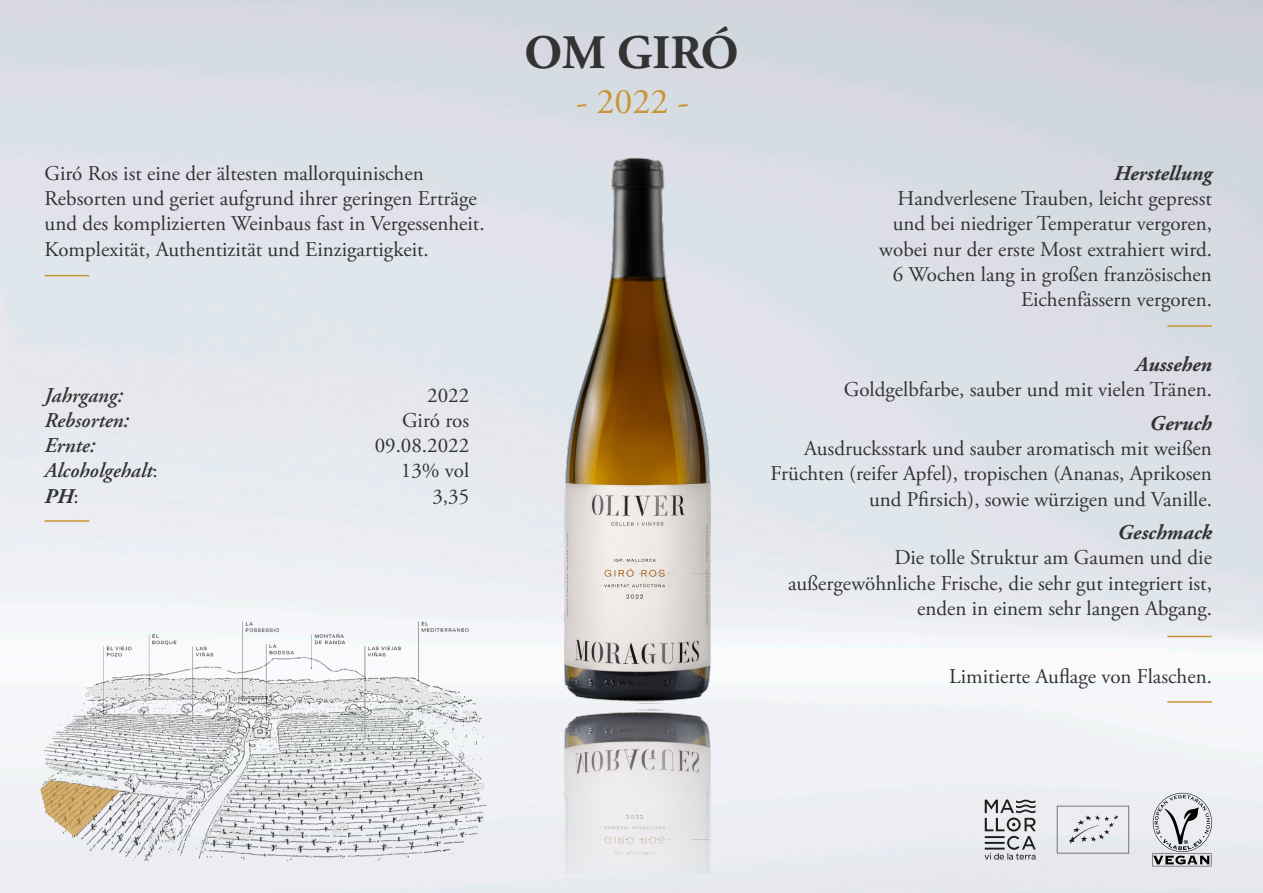
<style>
.page{position:relative;width:1263px;height:893px;background:#fff}
.page>*{position:absolute;margin:0;border:0;box-sizing:border-box;transform-origin:0 0}
.t1{font:700 48px "Adobe Garamond Pro";color:#333}
.t2{font:36px "Adobe Garamond Pro";color:#c99538}
.t3{font:21px/25.2px "Adobe Garamond Pro";color:#333;text-align:right}
.t4{font:italic 600 21px "Adobe Garamond Pro";color:#333}
.t5{font:italic 700 21px "Adobe Garamond Pro";color:#333}
.s1{font-weight:400;font-style:normal}
</style>
<div class="page">
<hr style="left:45px;top:520px;width:44px;height:2px;background:#c99538">
<hr style="left:45px;top:275px;width:44px;height:1px;background:#c99538">
<hr style="left:1167px;top:636px;width:45px;height:1px;background:#c99538">
<hr style="left:1167px;top:701px;width:45px;height:2px;background:#c99538">
<img style="left:15px;top:606px;width:485px;height:267px">
<svg style="left:40px;top:780px;width:80px;height:57px"></svg>
<svg style="left:1152px;top:793px;width:60px;height:73px;background:#bcbec1"></svg>
<svg style="left:984px;top:799px;width:52px;height:61px;background:#b4b5b8"></svg>
<svg style="left:1057px;top:806px;width:72px;height:47px;background:#dcdde1"></svg>
<hr style="left:1167px;top:325px;width:45px;height:2px;background:#c99538">
<img style="left:500px;top:146px;width:268px;height:427px">
<img style="left:500px;top:573px;width:268px;height:301px">
<p class="t3" style="left:45px;top:161px;width:441px;text-align:left">Giró Ros ist eine der ältesten mallorquinischen Rebsorten und geriet aufgrund ihrer geringen Erträge und des komplizierten Weinbaus fast in Vergessenheit.<br>Komplexität, Authentizität und Einzigartigkeit.</p>
<p class="t4" style="left:45px;top:383px;width:80px">Jahrgang:</p>
<p class="t3" style="left:427px;top:383px;width:43px">2022</p>
<p class="t4" style="left:45px;top:408px;width:86px">Rebsorten:</p>
<p class="t3" style="left:402px;top:408px;width:68px">Giró ros</p>
<p class="t4" style="left:45px;top:433px;width:52px">Ernte:</p>
<p class="t3" style="left:375px;top:434px;width:96px">09.08.2022</p>
<p class="t4" style="left:45px;top:459px;width:115px">Alcoholgehalt<span class="s1">:</span></p>
<p class="t3" style="left:401px;top:459px;width:70px">13% vol</p>
<p class="t5" style="left:45px;top:484px;width:36px">PH<span class="s1">:</span></p>
<p class="t3" style="left:432px;top:484px;width:38px">3,35</p>
<p class="t1" style="left:524px;top:25px;width:216px">OM GIRÓ</p>
<p class="t2" style="left:576px;top:80px;width:115px">- 2022 -</p>
<p class="t5" style="left:1114px;top:161px;width:99px">Herstellung</p>
<p class="t3" style="left:879px;top:187px;width:334px">Handverlesene Trauben, leicht gepresst und bei niedriger Temperatur vergoren, wobei nur der erste Most extrahiert wird.<br>6 Wochen lang in großen französischen Eichenfässern vergoren.</p>
<p class="t5" style="left:1136px;top:352px;width:78px">Aussehen</p>
<p class="t3" style="left:844px;top:378px;width:370px">Goldgelbfarbe, sauber und mit vielen Tränen.</p>
<p class="t5" style="left:1149px;top:411px;width:64px">Geruch</p>
<p class="t3" style="left:771px;top:437px;width:443px">Ausdrucksstark und sauber aromatisch mit weißen<br>Früchten (reifer Apfel), tropischen (Ananas, Aprikosen und Pfirsich), sowie würzigen und Vanille.</p>
<p class="t5" style="left:1117px;top:520px;width:96px">Geschmack</p>
<p class="t3" style="left:788px;top:546px;width:425px">Die tolle Struktur am Gaumen und die außergewöhnliche Frische, die sehr gut integriert ist, enden in einem sehr langen Abgang.</p>
<p class="t3" style="left:949px;top:664px;width:264px">Limitierte Auflage von Flaschen.</p>
</div>
